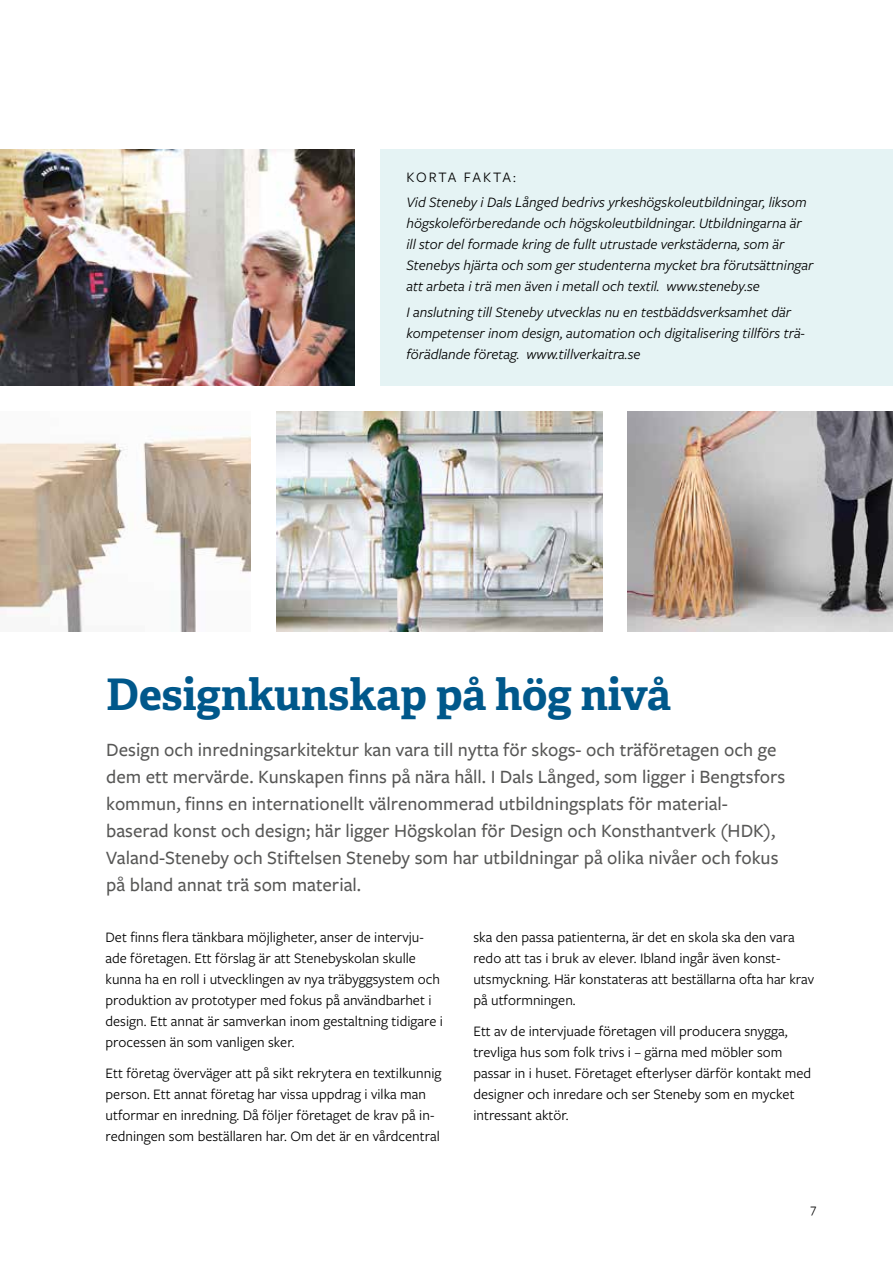
<style>
.page{position:relative;width:893px;height:1263px;background:#fff}
.page>*{position:absolute;margin:0;border:0;box-sizing:border-box;transform-origin:0 0}
.t1{font:700 43.5px "Adelle PE";color:#00588b}
.t2{font:500 19.5px/27px "Freight Sans Pro";color:#575756}
.t3{font:15px/21px "Freight Sans Pro";color:#000}
.t4{font:italic 15px/21px "Freight Sans Pro";color:#000}
.t5{font:15px "Freight Sans Pro";letter-spacing:.11em;color:#000}
.t6{font:13.5px "Freight Sans Pro";color:#000}
</style>
<div class="page">
<img style="left:0;top:149px;width:355px;height:236px">
<img style="left:277px;top:411px;width:325px;height:220px">
<img style="left:0;top:436px;width:251px;height:195px">
<img style="left:628px;top:411px;width:265px;height:220px">
<div style="left:380px;top:149px;width:513px;height:236px;background:#e5f3f4"></div>
<p class="t5" style="left:406px;top:167px;width:111px">KORTA FAKTA:</p>
<p class="t4" style="left:406px;top:191px;width:409px">Vid Steneby i Dals Långed bedrivs yrkeshögskoleutbildningar, liksom högskoleförberedande och högskoleutbildningar. Utbildningarna är ill stor del formade kring de fullt utrustade verkstäderna, som är Stenebys hjärta och som ger studenterna mycket bra förutsättningar att arbeta i trä men även i metall och textil. www.steneby.se</p>
<p class="t4" style="left:406px;top:301px;width:400px">I anslutning till Steneby utvecklas nu en testbäddsverksamhet där kompetenser inom design, automation och digitalisering tillförs trä&shy;förädlande företag. www.tillverkaitra.se</p>
<h1 class="t1" style="left:106px;top:663px;width:566px">Designkunskap på hög nivå</h1>
<p class="t2" style="left:106px;top:735px;width:681px">Design och inredningsarkitektur kan vara till nytta för skogs- och träföretagen och ge dem ett mervärde. Kunskapen finns på nära håll. I Dals Långed, som ligger i Bengtsfors kommun, finns en internationellt välrenommerad utbildningsplats för material&shy;baserad konst och design; här ligger Högskolan för Design och Konsthantverk (HDK), Valand-Steneby och Stiftelsen Steneby som har utbildningar på olika nivåer och fokus på bland annat trä som material.</p>
<p class="t3" style="left:106px;top:925px;width:339px">Det finns flera tänkbara möjligheter, anser de intervju&shy;ade företagen. Ett förslag är att Stenebyskolan skulle kunna ha en roll i utvecklingen av nya träbyggsystem och produktion av prototyper med fokus på användbarhet i design. Ett annat är samverkan inom gestaltning tidigare i processen än som vanligen sker.</p>
<p class="t3" style="left:106px;top:1062px;width:337px">Ett företag överväger att på sikt rekrytera en textilkunnig person. Ett annat företag har vissa uppdrag i vilka man utformar en inredning. Då följer företaget de krav på in&shy;redningen som beställaren har. Om det är en vårdcentral</p>
<p class="t3" style="left:473px;top:925px;width:342px">ska den passa patienterna, är det en skola ska den vara redo att tas i bruk av elever. Ibland ingår även konst&shy;utsmyckning. Här konstateras att beställarna ofta har krav på utformningen.</p>
<p class="t3" style="left:473px;top:1020px;width:339px">Ett av de intervjuade företagen vill producera snygga, trevliga hus som folk trivs i – gärna med möbler som passar in i huset. Företaget efterlyser därför kontakt med designer och inredare och ser Steneby som en mycket intressant aktör.</p>
<p class="t6" style="left:810px;top:1199px;width:7px">7</p>
</div>
